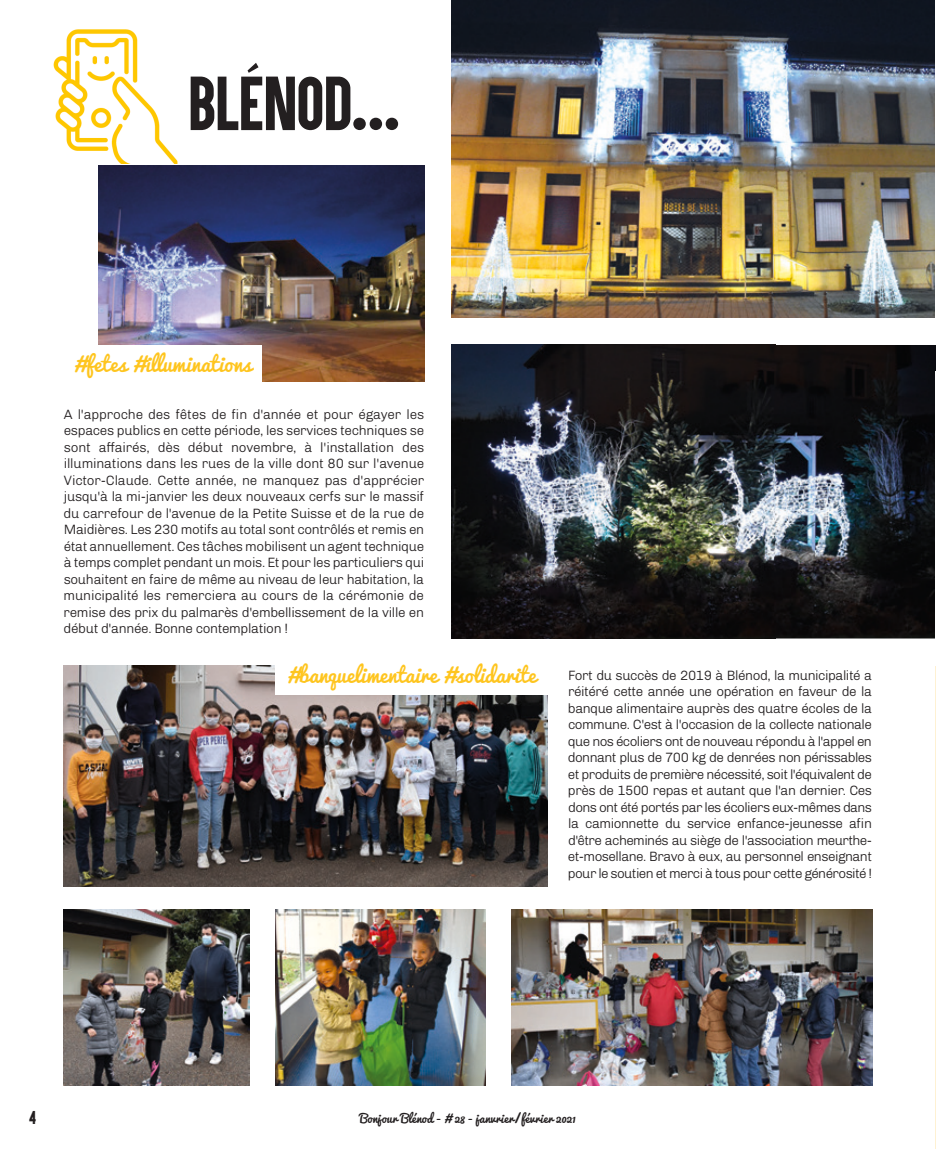
<style>
.page{position:relative;width:936px;height:1149px;background:#fff}
.page>*{position:absolute;margin:0;border:0;box-sizing:border-box;transform-origin:0 0}
.t1{font:61.5px "Aku&Kamu";letter-spacing:-.01em;color:#231f20}
.t2{font:21px "Pacifico";color:#fec51f}
.t3{font:15px "Aku&Kamu";color:#231f20}
.t4{font:300 13.5px/16.5px "Chivo";letter-spacing:-.035em;color:#231f20;text-align:justify}
.t5{font:12px "Pacifico";color:#231f20}
</style>
<div class="page">
<img style="left:452px;top:0;width:483px;height:318px">
<img style="left:452px;top:345px;width:483px;height:293px">
<img style="left:53px;top:29px;width:124px;height:142px">
<img style="left:99px;top:166px;width:325px;height:216px">
<div style="left:64px;top:345px;width:197px;height:41px;background:#fff"></div>
<img style="left:64px;top:909px;width:186px;height:175px">
<img style="left:64px;top:665px;width:484px;height:221px">
<img style="left:275px;top:909px;width:210px;height:175px">
<img style="left:511px;top:909px;width:361px;height:175px">
<div style="left:275px;top:655px;width:273px;height:39px;background:#fff"></div>
<h1 class="t1" style="left:188px;top:73px;width:213px">blénod…</h1>
<h2 class="t2" style="left:74px;top:353px;width:179px">#fetes #illuminations</h2>
<p class="t4" style="left:64px;top:407px;width:362px">A l'approche des fêtes de fin d'année et pour égayer les espaces publics en cette période, les services techniques se sont affairés, dès début novembre, à l'installation des illuminations dans les rues de la ville dont 80 sur l'avenue Victor-Claude. Cette année, ne manquez pas d'apprécier jusqu'à la mi-janvier les deux nouveaux cerfs sur le massif du carrefour de l'avenue de la Petite Suisse et de la rue de Maidières. Les 230 motifs au total sont contrôlés et remis en état annuellement. Ces tâches mobilisent un agent technique à temps complet pendant un mois. Et pour les particuliers qui souhaitent en faire de même au niveau de leur habitation, la municipalité les remerciera au cours de la cérémonie de remise des prix du palmarès d'embellissement de la ville en début d'année. Bonne contemplation !</p>
<h2 class="t2" style="left:287px;top:663px;width:251px">#banquelimentaire #solidarite</h2>
<p class="t4" style="left:568px;top:667px;width:306px">Fort du succès de 2019 à Blénod, la municipalité a réitéré cette année une opération en faveur de la banque alimentaire auprès des quatre écoles de la commune. C'est à l'occasion de la collecte nationale que nos écoliers ont de nouveau répondu à l'appel en donnant plus de 700 kg de denrées non périssables et produits de première nécessité, soit l'équivalent de près de 1500 repas et autant que l'an dernier. Ces dons ont été portés par les écoliers eux-mêmes dans la camionnette du service enfance-jeunesse afin d'être acheminés au siège de l'association meurthe&shy;et-mosellane. Bravo à eux, au personnel enseignant pour le soutien et merci à tous pour cette générosité !</p>
<p class="t3" style="left:29px;top:1109px;width:8px">4</p>
<p class="t5" style="left:360px;top:1111px;width:218px">Bonjour Blénod - # 28 - janvrier/février 2021</p>
</div>
